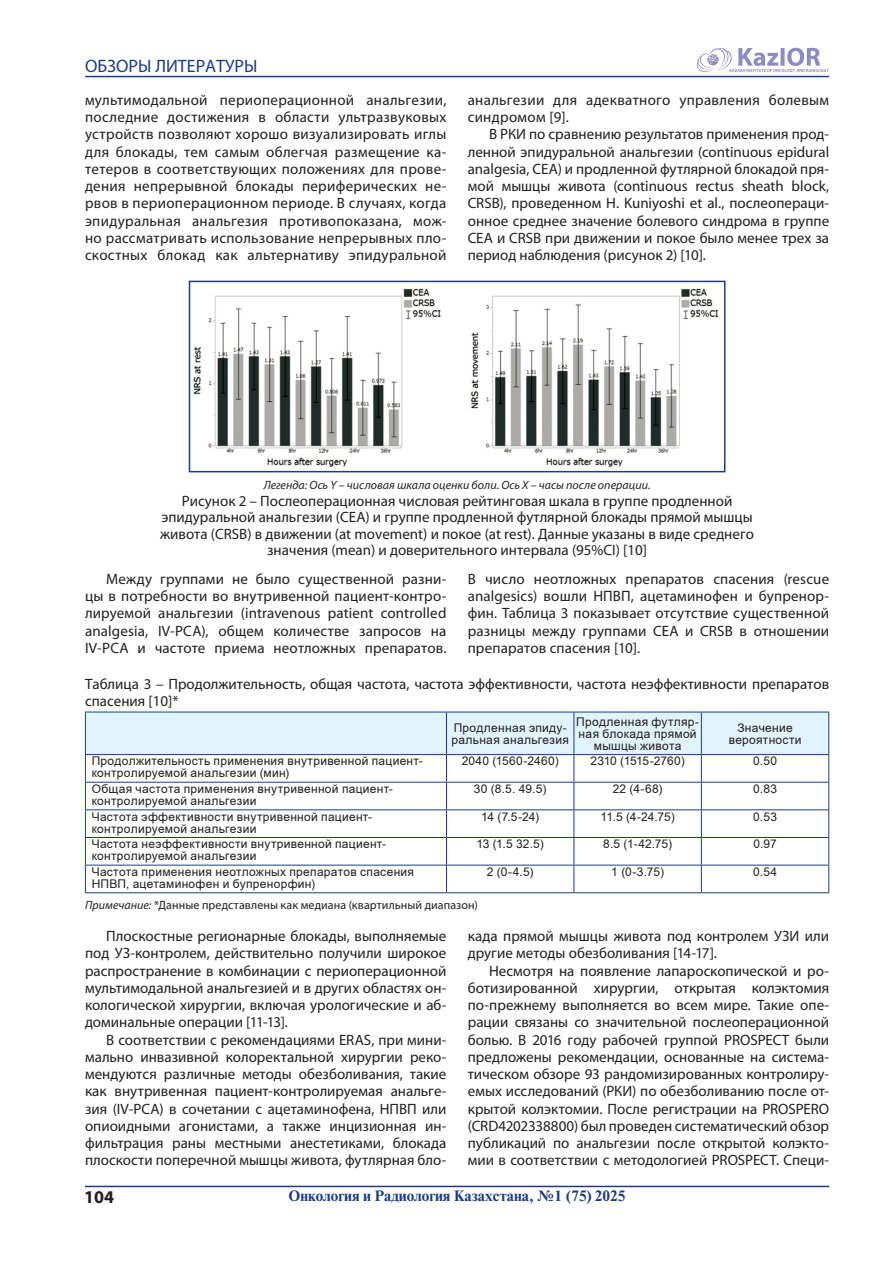
<style>
.page{position:relative;width:893px;height:1263px;background:#fff}
.page>*{position:absolute;margin:0;border:0;box-sizing:border-box;transform-origin:0 0}
.t1{font:18px "K Myriad Pro";color:#1e3c84}
.t2{font:700 18px "K Myriad Pro";color:#231f20}
._5_текст_рус{font:15px/17.2px "K Myriad Pro";letter-spacing:.005em;color:#231f20;text-align:justify}
._8_рис_рус{font:15px/16.5px "K Myriad Pro";color:#231f20;text-align:center}
._9_таб_рус{font:15px/16.5px "K Myriad Pro";color:#231f20}
.t3{font:700 15px "DS Times";color:#1e3c84}
.t4{font:12px/12px "Arial KZ";letter-spacing:.025em;color:#231f20}
._5_текст_рус-2{font:12px "K Myriad Pro";letter-spacing:.01em;color:#231f20}
._8_рис_рус-2{font:italic 12px "K Myriad Pro";color:#231f20}
.t5{font:12px "Arial KZ";letter-spacing:-.02em;color:#231f20}
.s1{font-style:italic}
</style>
<div class="page">
<hr style="left:85px;top:76px;width:744px;height:1px;background:#1e3c84">
<hr style="left:85px;top:1186px;width:744px;height:1px;background:#1e3c84">
<svg style="left:697px;top:47px;width:132px;height:25px"></svg>
<img style="left:193px;top:288px;width:526px;height:179px">
<div style="left:189px;top:281px;width:536px;height:191px;border:2px solid #1e3c84"></div>
<svg style="left:85px;top:712px;width:744px;height:180px"></svg>
<hr style="left:85px;top:892px;width:361px;height:1px;background:#1e3c84">
<hr style="left:446px;top:892px;width:128px;height:1px;background:#1e3c84">
<hr style="left:574px;top:892px;width:127px;height:1px;background:#1e3c84">
<hr style="left:701px;top:892px;width:128px;height:1px;background:#1e3c84">
<p class="t1" style="left:85px;top:56px;width:174px">ОБЗОРЫ ЛИТЕРАТУРЫ</p>
<p class="_5_текст_рус" style="left:85px;top:91px;width:363px">мультимодальной периоперационной анальгезии, последние достижения в области ультразвуковых устройств позволяют хорошо визуализировать иглы для блокады, тем самым облегчая размещение ка&shy;тетеров в соответствующих положениях для прове&shy;дения непрерывной блокады периферических не&shy;рвов в периоперационном периоде. В случаях, когда эпидуральная анальгезия противопоказана, мож&shy;но рассматривать использование непрерывных пло&shy;скостных блокад как альтернативу эпидуральной</p>
<p class="_5_текст_рус" style="left:468px;top:91px;width:363px">анальгезии для адекватного управления болевым синдромом [9].</p>
<p class="_5_текст_рус" style="left:468px;top:126px;width:363px;text-indent:21px">В РКИ по сравнению результатов применения прод&shy;ленной эпидуральной анальгезии (continuous epidural analgesia, CEA) и продленной футлярной блокадой пря&shy;мой мышцы живота (continuous rectus sheath block, CRSB), проведенном H. Kuniyoshi et al., послеопераци&shy;онное среднее значение болевого синдрома в группе CEA и CRSB при движении и покое было менее трех за период наблюдения (рисунок 2) [10].</p>
<p class="_8_рис_рус-2" style="left:264px;top:479px;width:388px">Легенда: Ось Y – числовая шкала оценки боли. Ось Х – часы после операции.</p>
<p class="_8_рис_рус" style="left:160px;top:493px;width:595px">Рисунок 2 – Послеоперационная числовая рейтинговая шкала в группе продленной эпидуральной анальгезии (CEA) и группе продленной футлярной блокады прямой мышцы живота (CRSB) в движении (at movement) и покое (at rest). Данные указаны в виде среднего значения (mean) и доверительного интервала (95%CI) [10]</p>
<p class="_5_текст_рус" style="left:85px;top:570px;width:363px;text-indent:21px">Между группами не было существенной разни&shy;цы в потребности во внутривенной пациент-контро&shy;лируемой анальгезии (intravenous patient controlled analgesia, IV-PCA), общем количестве запросов на IV-PCA и частоте приема неотложных препаратов.</p>
<p class="_5_текст_рус" style="left:468px;top:570px;width:363px">В число неотложных препаратов спасения (rescue analgesics) вошли НПВП, ацетаминофен и бупренор&shy;фин. Таблица 3 показывает отсутствие существенной разницы между группами CEA и CRSB в отношении препаратов спасения [10].</p>
<p class="_9_таб_рус" style="left:85px;top:676px;width:746px">Таблица 3 – Продолжительность, общая частота, частота эффективности, частота неэффективности препаратов спасения [10]*</p>
<p class="t4" style="left:452px;top:721px;width:119px">Продленная эпиду&shy;ральная анальгезия</p>
<p class="t4" style="left:576px;top:715px;width:124px;text-align:center">Продленная футляр&shy;ная блокада прямой мышцы живота</p>
<p class="t4" style="left:737px;top:721px;width:57px">Значение</p>
<p class="t4" style="left:729px;top:733px;width:74px">вероятности</p>
<p class="t4" style="left:92px;top:755px;width:332px">Продолжительность применения внутривенной пациент&shy;контролируемой анальгезии (мин)</p>
<p class="t4" style="left:462px;top:755px;width:98px">2040 (1560-2460)</p>
<p class="t5" style="left:591px;top:753px;width:96px">2310 (1515-2760)</p>
<p class="t4" style="left:753px;top:755px;width:25px">0.50</p>
<p class="t4" style="left:92px;top:783px;width:303px">Общая частота применения внутривенной пациент&shy;контролируемой анальгезии</p>
<p class="t4" style="left:474px;top:783px;width:74px">30 (8.5. 49.5)</p>
<p class="t4" style="left:613px;top:783px;width:51px">22 (4-68)</p>
<p class="t4" style="left:753px;top:783px;width:25px">0.83</p>
<p class="t4" style="left:92px;top:810px;width:282px">Частота эффективности внутривенной пациент&shy;контролируемой анальгезии</p>
<p class="t4" style="left:481px;top:810px;width:59px">14 (7.5-24)</p>
<p class="t4" style="left:601px;top:810px;width:76px">11.5 (4-24.75)</p>
<p class="t4" style="left:753px;top:810px;width:25px">0.53</p>
<p class="t4" style="left:92px;top:838px;width:296px">Частота неэффективности внутривенной пациент&shy;контролируемой анальгезии</p>
<p class="t4" style="left:477px;top:838px;width:69px">13 (1.5 32.5)</p>
<p class="t4" style="left:603px;top:838px;width:70px">8.5 (1-42.75)</p>
<p class="t4" style="left:753px;top:838px;width:25px">0.97</p>
<p class="t4" style="left:92px;top:866px;width:324px">Частота применения неотложных препаратов спасения<br>НПВП, ацетаминофен и бупренорфин)</p>
<p class="t4" style="left:487px;top:866px;width:48px">2 (0-4.5)</p>
<p class="t4" style="left:611px;top:866px;width:54px">1 (0-3.75)</p>
<p class="t4" style="left:753px;top:866px;width:26px">0.54</p>
<p class="_5_текст_рус-2" style="left:85px;top:898px;width:394px"><span class="s1">Примечание:</span> *Данные представлены как медиана (квартильный диапазон)</p>
<p class="_5_текст_рус" style="left:85px;top:928px;width:363px;text-indent:21px">Плоскостные регионарные блокады, выполняемые под УЗ-контролем, действительно получили широкое распространение в комбинации с периоперационной мультимодальной анальгезией и в других областях он&shy;кологической хирургии, включая урологические и аб&shy;доминальные операции [11-13].</p>
<p class="_5_текст_рус" style="left:85px;top:1031px;width:363px;text-indent:21px">В соответствии с рекомендациями ERAS, при мини&shy;мально инвазивной колоректальной хирургии реко&shy;мендуются различные методы обезболивания, такие как внутривенная пациент-контролируемая анальге&shy;зия (IV-PCA) в сочетании с ацетаминофена, НПВП или опиоидными агонистами, а также инцизионная ин&shy;фильтрация раны местными анестетиками, блокада плоскости поперечной мышцы живота, футлярная бло-</p>
<p class="_5_текст_рус" style="left:468px;top:928px;width:363px">када прямой мышцы живота под контролем УЗИ или другие методы обезболивания [14-17].</p>
<p class="_5_текст_рус" style="left:468px;top:962px;width:363px;text-indent:21px">Несмотря на появление лапароскопической и ро&shy;ботизированной хирургии, открытая колэктомия по-прежнему выполняется во всем мире. Такие опе&shy;рации связаны со значительной послеоперационной болью. В 2016 году рабочей группой PROSPECT были предложены рекомендации, основанные на система&shy;тическом обзоре 93 рандомизированных контролиру&shy;емых исследований (РКИ) по обезболиванию после от&shy;крытой колэктомии. После регистрации на PROSPERO (CRD4202338800) был проведен систематический обзор публикаций по анальгезии после открытой колэкто&shy;мии в соответствии с методологией PROSPECT. Специ-</p>
<p class="t2" style="left:84px;top:1187px;width:31px">104</p>
<p class="t3" style="left:289px;top:1188px;width:339px">Онкология и Радиология Казахстана, №1 (75) 2025</p>
</div>
